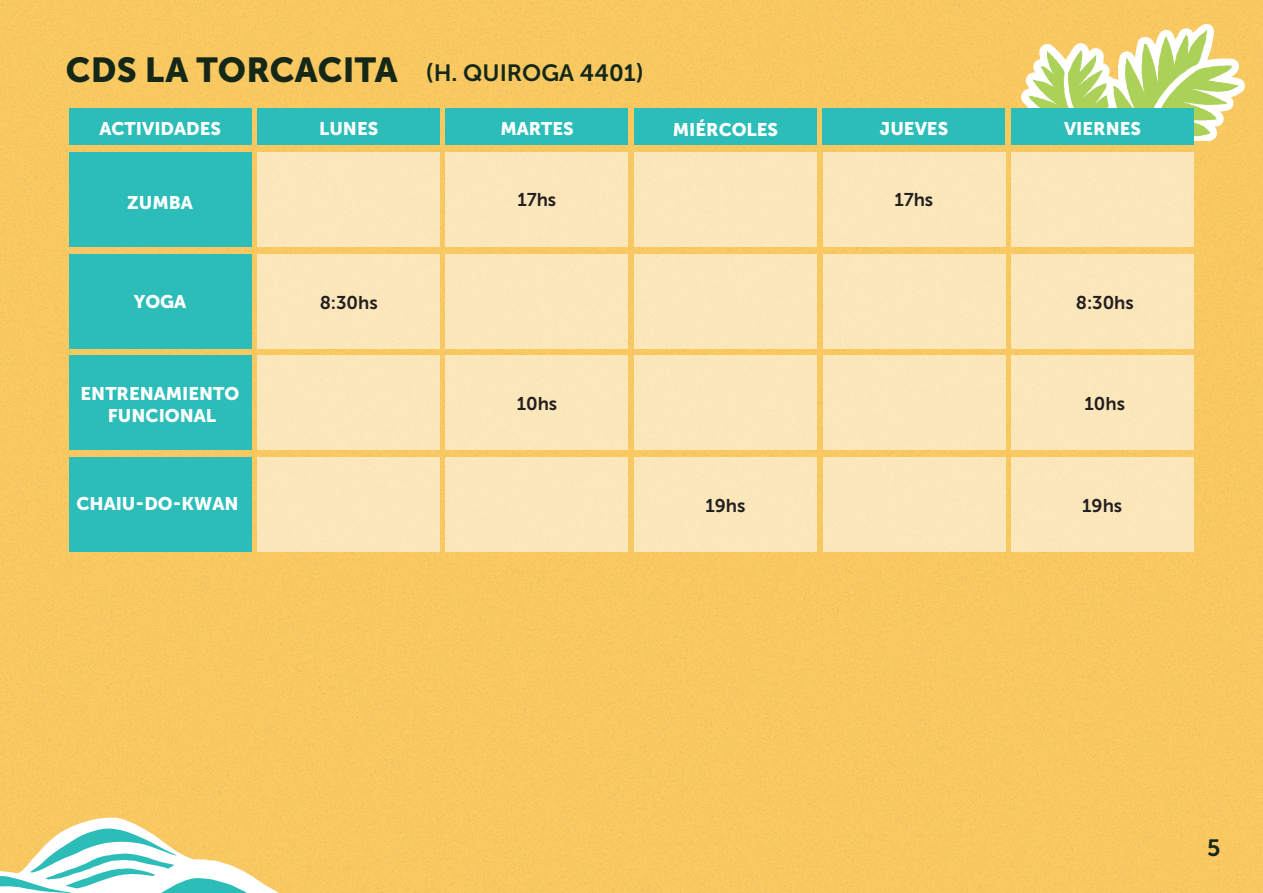
<style>
.page{position:relative;width:1263px;height:893px;background:#f9c961}
.page>*{position:absolute;margin:0;border:0;box-sizing:border-box;transform-origin:0 0}
.t1{font:23.4px "Museo Sans 700";color:#152817}
.t2{font:18.45px "Museo Sans 700";letter-spacing:-.005em;color:#231f20}
.t3{font:18.15px/21.5px "Museo Sans 900";color:#fff;text-align:center}
.s1{font-family:"Museo Sans 900";font-size:34.5px}
</style>
<div class="page">
<svg style="left:1011px;top:0;width:252px;height:140px"></svg>
<svg style="left:0;top:817px;width:349px;height:76px"></svg>
<div style="left:69px;top:108px;width:182px;height:37px;background:#2cbdb9"></div>
<div style="left:257px;top:152px;width:183px;height:95px;background:#fce7ba"></div>
<div style="left:445px;top:152px;width:183px;height:95px;background:#fce7ba"></div>
<div style="left:634px;top:152px;width:183px;height:95px;background:#fce7ba"></div>
<div style="left:823px;top:152px;width:183px;height:95px;background:#fce7ba"></div>
<div style="left:1011px;top:152px;width:183px;height:95px;background:#fce7ba"></div>
<div style="left:257px;top:254px;width:183px;height:95px;background:#fce7ba"></div>
<div style="left:445px;top:254px;width:183px;height:95px;background:#fce7ba"></div>
<div style="left:634px;top:254px;width:183px;height:95px;background:#fce7ba"></div>
<div style="left:823px;top:254px;width:183px;height:95px;background:#fce7ba"></div>
<div style="left:1011px;top:254px;width:183px;height:95px;background:#fce7ba"></div>
<div style="left:257px;top:355px;width:183px;height:95px;background:#fce7ba"></div>
<div style="left:445px;top:355px;width:183px;height:95px;background:#fce7ba"></div>
<div style="left:634px;top:355px;width:183px;height:95px;background:#fbe7ba"></div>
<div style="left:823px;top:355px;width:183px;height:95px;background:#fce7ba"></div>
<div style="left:1011px;top:355px;width:183px;height:95px;background:#fce7ba"></div>
<div style="left:257px;top:457px;width:183px;height:94px;background:#fce7ba"></div>
<div style="left:445px;top:457px;width:183px;height:94px;background:#fce7ba"></div>
<div style="left:634px;top:457px;width:183px;height:94px;background:#fce7ba"></div>
<div style="left:823px;top:457px;width:183px;height:94px;background:#fce7ba"></div>
<div style="left:1011px;top:457px;width:183px;height:94px;background:#fce7ba"></div>
<div style="left:257px;top:108px;width:183px;height:37px;background:#2cbdb9"></div>
<div style="left:445px;top:108px;width:183px;height:37px;background:#2cbdb9"></div>
<div style="left:634px;top:108px;width:183px;height:37px;background:#2cbdb9"></div>
<div style="left:822px;top:108px;width:183px;height:37px;background:#2cbdb9"></div>
<div style="left:1011px;top:108px;width:183px;height:37px;background:#2cbdb9"></div>
<div style="left:69px;top:152px;width:182px;height:95px;background:#2cbdb9"></div>
<div style="left:69px;top:254px;width:182px;height:95px;background:#2cbdb9"></div>
<div style="left:69px;top:355px;width:182px;height:95px;background:#2cbdb9"></div>
<div style="left:69px;top:457px;width:182px;height:94px;background:#2cbdb9"></div>
<p class="t1" style="left:66px;top:60px;width:579px"><span class="s1">CDS LA TORCACITA</span> (H. QUIROGA 4401)</p>
<p class="t3" style="left:99px;top:118px;width:123px">ACTIVIDADES</p>
<p class="t3" style="left:319px;top:118px;width:61px">LUNES</p>
<p class="t3" style="left:500px;top:118px;width:75px">MARTES</p>
<p class="t3" style="left:673px;top:119px;width:107px">MIÉRCOLES</p>
<p class="t3" style="left:880px;top:118px;width:70px">JUEVES</p>
<p class="t3" style="left:1064px;top:118px;width:78px">VIERNES</p>
<p class="t3" style="left:127px;top:192px;width:67px">ZUMBA</p>
<p class="t2" style="left:517px;top:190px;width:40px">17hs</p>
<p class="t2" style="left:894px;top:190px;width:40px">17hs</p>
<p class="t3" style="left:134px;top:290px;width:54px">YOGA</p>
<p class="t3" style="left:81px;top:383px;width:160px">ENTRENAMIENTO<br>FUNCIONAL</p>
<p class="t3" style="left:76px;top:493px;width:164px">CHAIU-DO-KWAN</p>
<p class="t2" style="left:320px;top:292px;width:59px">8:30hs</p>
<p class="t2" style="left:1076px;top:292px;width:59px">8:30hs</p>
<p class="t2" style="left:517px;top:393px;width:42px">10hs</p>
<p class="t2" style="left:1084px;top:393px;width:42px">10hs</p>
<p class="t2" style="left:705px;top:495px;width:41px">19hs</p>
<p class="t2" style="left:1082px;top:495px;width:41px">19hs</p>
<p class="t1" style="left:1207px;top:834px;width:15px">5</p>
</div>
